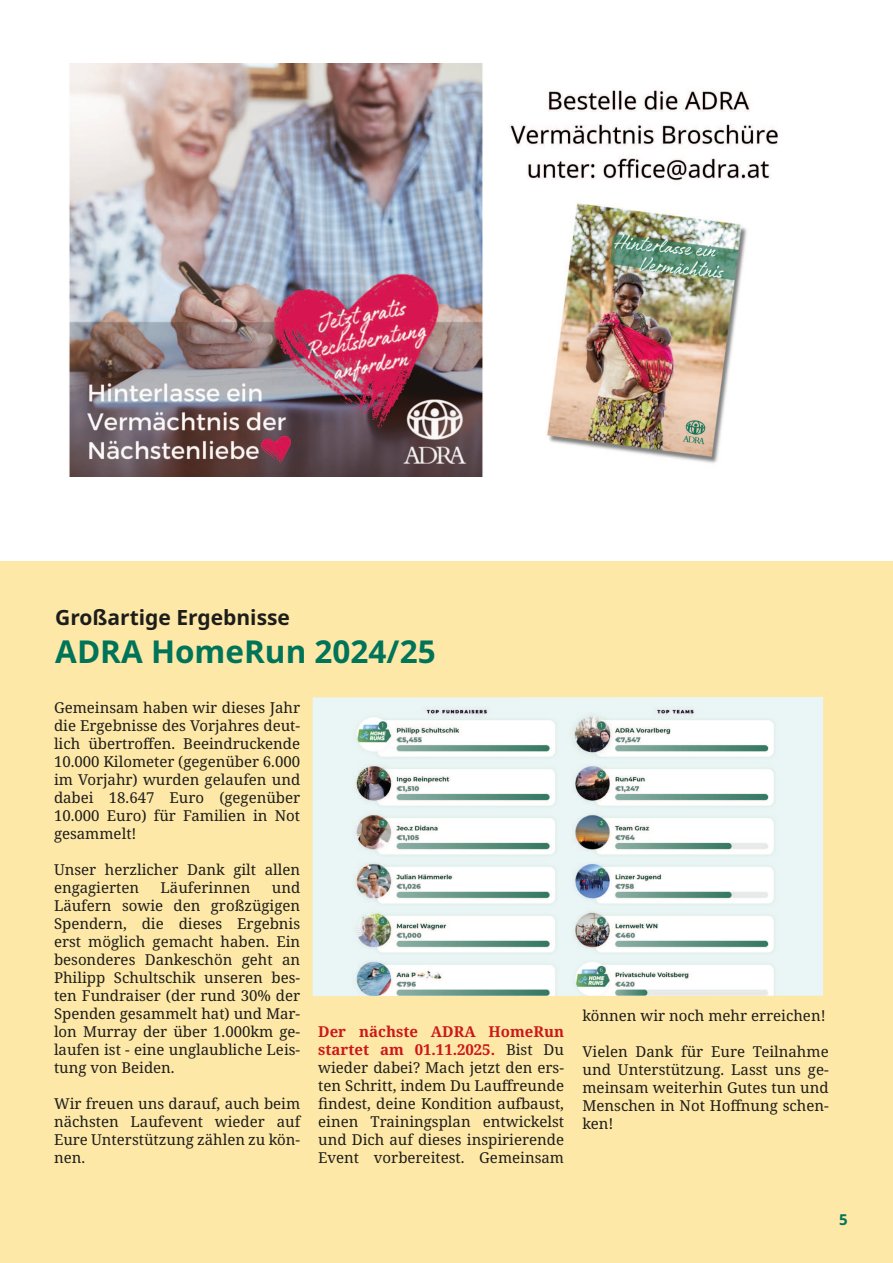
<style>
.page{position:relative;width:893px;height:1263px;background:#fff}
.page>*{position:absolute;margin:0;border:0;box-sizing:border-box;transform-origin:0 0}
.t1{font:700 31.5px "Noto Sans";color:#007459}
.t2{font:700 21px "Noto Sans";color:#1d1d1b}
.t3{font:15px/18px "Noto Serif";color:#1d1d1b;text-align:justify}
.t4{font:700 15px "Noto Sans";color:#007459}
.s1{font-weight:700;color:#cd171a}
</style>
<div class="page">
<div style="left:0;top:562px;width:893px;height:701px;background:#fde8a7"></div>
<img style="left:313px;top:697px;width:510px;height:299px">
<img style="left:69px;top:64px;width:710px;height:412px">
<h2 class="t2" style="left:55px;top:603px;width:236px">Großartige Ergebnisse</h2>
<h1 class="t1" style="left:55px;top:639px;width:382px">ADRA HomeRun 2024/25</h1>
<p class="t3" style="left:54px;top:700px;width:248px">Gemeinsam haben wir dieses Jahr die Ergebnisse des Vorjahres deut&shy;lich übertroffen. Beeindruckende 10.000 Kilometer (gegenüber 6.000 im Vorjahr) wurden gelaufen und dabei 18.647 Euro (gegenüber 10.000 Euro) für Familien in Not gesammelt!</p>
<p class="t3" style="left:54px;top:862px;width:248px">Unser herzlicher Dank gilt allen engagierten</p>
<p class="t3" style="left:161px;top:880px;width:91px">Läuferinnen</p>
<p class="t3" style="left:54px;top:880px;width:248px;text-indent:218px">und Läufern sowie den großzügigen Spendern, die dieses Ergebnis erst möglich gemacht haben. Ein besonderes Dankeschön geht an Philipp Schultschik unseren bes&shy;ten Fundraiser (der rund 30% der Spenden gesammelt hat) und Mar&shy;lon Murray der über 1.000km ge&shy;laufen ist - eine unglaubliche Leis&shy;tung von Beiden.</p>
<p class="t3" style="left:54px;top:1096px;width:248px">Wir freuen uns darauf, auch beim nächsten Laufevent wieder auf Eure Unterstützung zählen zu kön&shy;nen.</p>
<p class="t3" style="left:318px;top:1024px;width:247px"><span class="s1">Der nächste ADRA HomeRun startet am 01.11.2025.</span> Bist Du wieder dabei? Mach jetzt den ers&shy;ten Schritt, indem Du Lauffreunde findest, deine Kondition aufbaust, einen Trainingsplan entwickelst und Dich auf dieses inspirierende Event vorbereitest. Gemeinsam</p>
<p class="t3" style="left:582px;top:1007px;width:245px">können wir noch mehr erreichen!</p>
<p class="t3" style="left:582px;top:1043px;width:248px">Vielen Dank für Eure Teilnahme und Unterstützung. Lasst uns ge&shy;meinsam weiterhin Gutes tun und Menschen in Not Hoffnung schen&shy;ken!</p>
<p class="t4" style="left:839px;top:1213px;width:10px">5</p>
</div>
